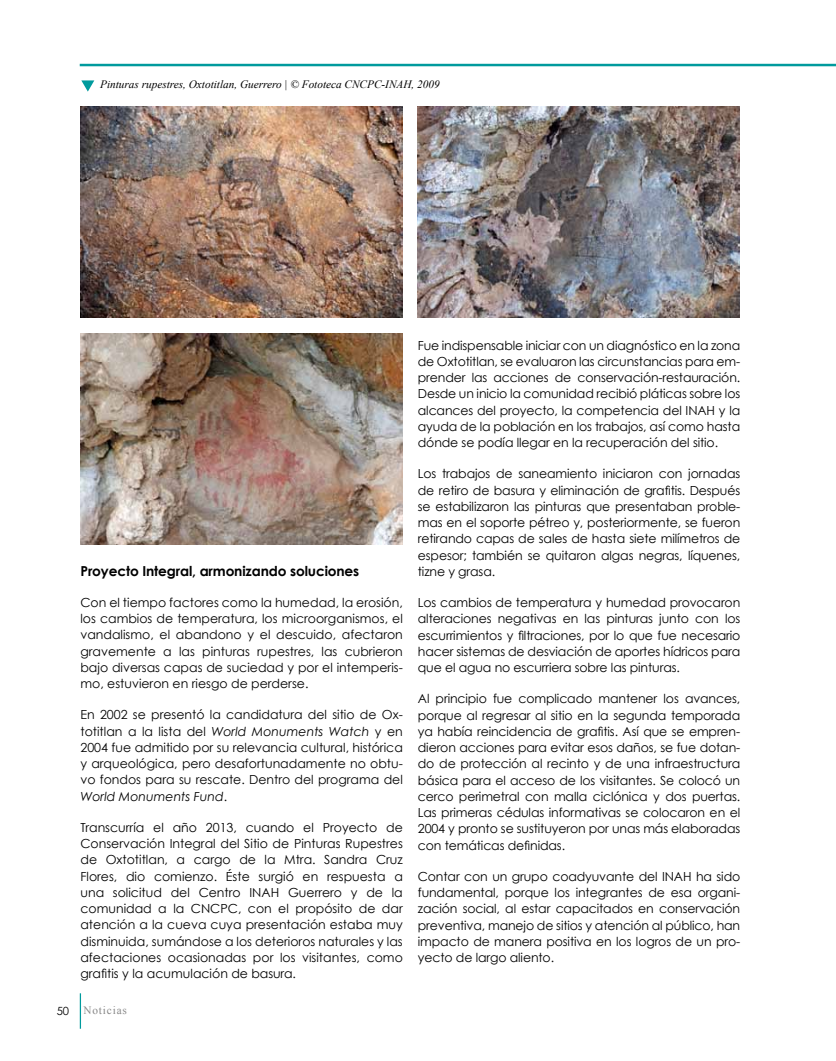
<style>
.page{position:relative;width:836px;height:1061px;background:#fff}
.page>*{position:absolute;margin:0;border:0;box-sizing:border-box;transform-origin:0 0}
.t1{font:700 13.75px "Century Gothic";letter-spacing:-.01em;color:#000}
.t2{font:12.5px/16.2px "Century Gothic";letter-spacing:-.01em;color:#000;text-align:justify}
.t3{font:italic 11.25px "Times New Roman";color:#000}
.t4{font:11.25px "Times New Roman";letter-spacing:.075em;color:#878787}
.t5{font:11.25px "Century Gothic";color:#000}
.s1{font-style:italic}
</style>
<div class="page">
<hr style="left:80px;top:993px;width:1px;height:36px;background:#009a9d">
<hr style="left:80px;top:64px;width:756px;height:2px;background:#009a9d">
<img style="left:80px;top:106px;width:323px;height:211px">
<img style="left:80px;top:334px;width:323px;height:211px">
<svg style="left:81px;top:80px;width:13px;height:12px"></svg>
<img style="left:417px;top:106px;width:323px;height:211px">
<p class="t3" style="left:100px;top:77px;width:341px">Pinturas rupestres, Oxtotitlan, Guerrero | © Fototeca CNCPC-INAH, 2009</p>
<p class="t1" style="left:80px;top:562px;width:280px">Proyecto Integral, armonizando soluciones</p>
<p class="t2" style="left:80px;top:594px;width:324px">Con el tiempo factores como la humedad, la erosión, los cambios de temperatura, los microorganismos, el vandalismo, el abandono y el descuido, afectaron gravemente a las pinturas rupestres, las cubrieron bajo diversas capas de suciedad y por el intemperis&shy;mo, estuvieron en riesgo de perderse.</p>
<p class="t2" style="left:80px;top:706px;width:324px">En 2002 se presentó la candidatura del sitio de Ox&shy;totitlan a la lista del <span class="s1">World Monuments Watch</span> y en 2004 fue admitido por su relevancia cultural, histórica y arqueológica, pero desafortunadamente no obtu&shy;vo fondos para su rescate. Dentro del programa del <span class="s1">World Monuments Fund</span>.</p>
<p class="t2" style="left:80px;top:819px;width:324px">Transcurría el año 2013, cuando el Proyecto de Conservación Integral del Sitio de Pinturas Rupestres de Oxtotitlan, a cargo de la Mtra. Sandra Cruz Flores, dio comienzo. Éste surgió en respuesta a una solicitud del Centro INAH Guerrero y de la comunidad a la CNCPC, con el propósito de dar atención a la cueva cuya presentación estaba muy disminuida, sumándose a los deterioros naturales y las afectaciones ocasionadas por los visitantes, como grafitis y la acumulación de basura.</p>
<p class="t5" style="left:57px;top:1004px;width:14px">50</p>
<p class="t4" style="left:84px;top:1002px;width:45px">Noticias</p>
<p class="t2" style="left:418px;top:337px;width:324px">Fue indispensable iniciar con un diagnóstico en la zona de Oxtotitlan, se evaluaron las circunstancias para em&shy;prender las acciones de conservación-restauración.<br>Desde un inicio la comunidad recibió pláticas sobre los alcances del proyecto, la competencia del INAH y la ayuda de la población en los trabajos, así como hasta dónde se podía llegar en la recuperación del sitio.</p>
<p class="t2" style="left:418px;top:465px;width:324px">Los trabajos de saneamiento iniciaron con jornadas de retiro de basura y eliminación de grafitis. Después se estabilizaron las pinturas que presentaban proble&shy;mas en el soporte pétreo y, posteriormente, se fueron retirando capas de sales de hasta siete milímetros de espesor; también se quitaron algas negras, líquenes, tizne y grasa.</p>
<p class="t2" style="left:418px;top:594px;width:324px">Los cambios de temperatura y humedad provocaron alteraciones negativas en las pinturas junto con los escurrimientos y filtraciones, por lo que fue necesario hacer sistemas de desviación de aportes hídricos para que el agua no escurriera sobre las pinturas.</p>
<p class="t2" style="left:418px;top:690px;width:324px">Al principio fue complicado mantener los avances, porque al regresar al sitio en la segunda temporada ya había reincidencia de grafitis. Así que se empren&shy;dieron acciones para evitar esos daños, se fue dotan&shy;do de protección al recinto y de una infraestructura básica para el acceso de los visitantes. Se colocó un cerco perimetral con malla ciclónica y dos puertas.<br>Las primeras cédulas informativas se colocaron en el 2004 y pronto se sustituyeron por unas más elaboradas con temáticas definidas.</p>
<p class="t2" style="left:418px;top:868px;width:324px">Contar con un grupo coadyuvante del INAH ha sido fundamental, porque los integrantes de esa organi&shy;zación social, al estar capacitados en conservación preventiva, manejo de sitios y atención al público, han impacto de manera positiva en los logros de un pro&shy;yecto de largo aliento.</p>
</div>
